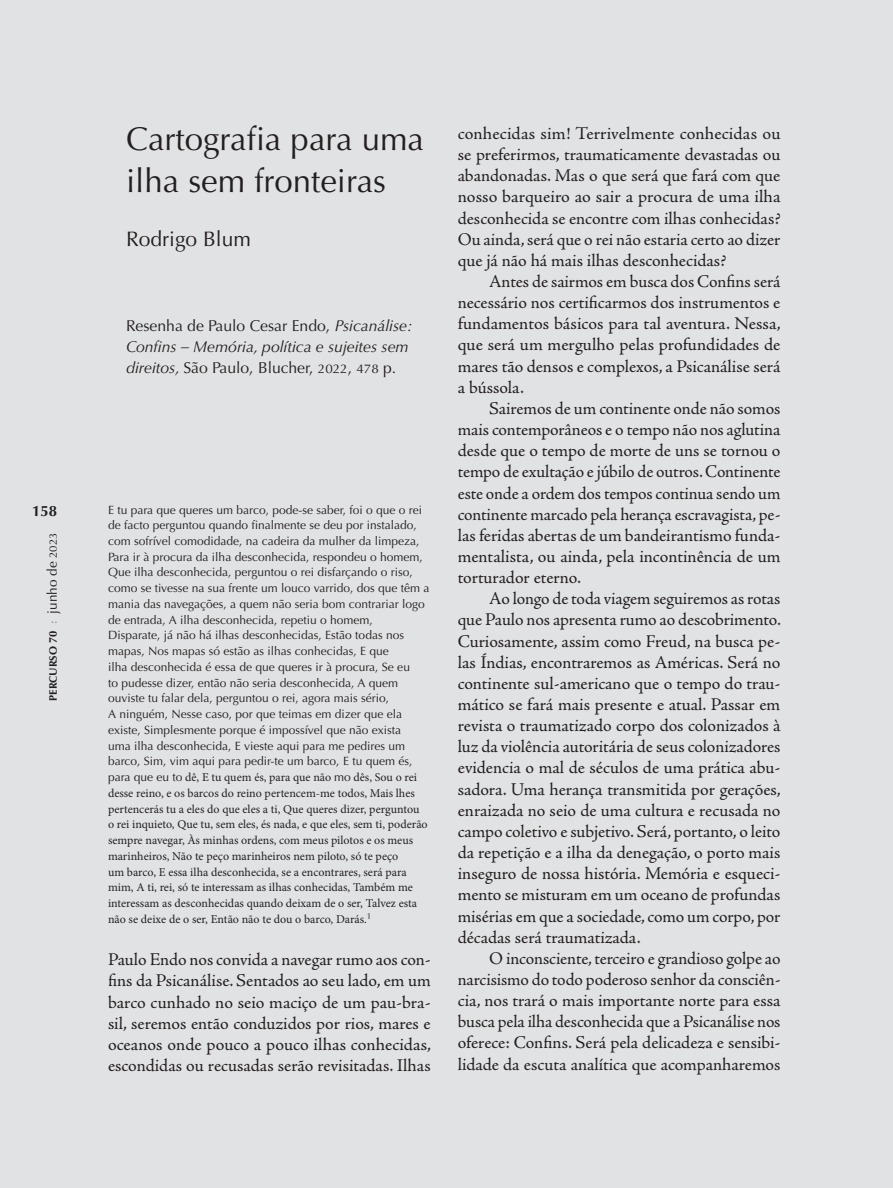
<style>
.page{position:relative;width:893px;height:1188px;background:#e1e2e4}
.page>*{position:absolute;margin:0;border:0;box-sizing:border-box;transform-origin:0 0}
.t1{font:33px/42.3px "Optima LT Std";color:#231f20}
.t2{font:21px "Optima LT Std";color:#231f20}
.t3{font:18px/21.1px "Adobe Jenson Pro";color:#231f20;text-align:justify}
.t4{font:italic 15.75px/21.1px "Optima LT Std";color:#231f20}
.t5{font:700 15px "Optima LT Std";color:#231f20}
.t6{font:12px/15.8px "Optima LT Std";color:#231f20}
.t7{font:12px/15.8px "Minion Pro";color:#231f20}
.t8{font:10.8px "Optima LT Std Bold SC800";color:#231f20}
.s1{font-size:11.25px}
.s2{font-family:"Adobe Jenson Pro";font-size:13.5px;color:#939598}
.s3{font-family:"Optima LT Std";font-size:13.5px}
.s4{font-family:"Optima LT Std"}
.s5{font-style:normal}
.s6{font-style:normal;font-size:12.6px}
</style>
<div class="page">
<p class="t5" style="left:32px;top:502px;width:27px">158</p>
<p class="t8" style="left:47px;top:701px;width:170px;rotate:-90deg">percurso <span class="s1">70</span> <span class="s2">:</span> <span class="s3">junho de</span> <span class="s4">2023</span></p>
<h1 class="t1" style="left:126px;top:118px;width:300px">Cartografia para uma ilha sem fronteiras</h1>
<p class="t2" style="left:126px;top:227px;width:126px">Rodrigo Blum</p>
<p class="t4" style="left:126px;top:315px;width:288px"><span class="s5">Resenha de Paulo Cesar Endo,</span> Psicanálise:<br>Confins – Memória, política e sujeites sem direitos, <span class="s5">São Paulo, Blucher,</span> <span class="s6">2022</span><span class="s5">,</span> <span class="s6">478</span> <span class="s5">p.</span></p>
<p class="t6" style="left:108px;top:502px;width:323px">E tu para que queres um barco, pode-se saber, foi o que o rei de facto perguntou quando finalmente se deu por instalado, com sofrível comodidade, na cadeira da mulher da limpeza, Para ir à procura da ilha desconhecida, respondeu o homem, Que ilha desconhecida, perguntou o rei disfarçando o riso, como se tivesse na sua frente um louco varrido, dos que têm a mania das navegações, a quem não seria bom contrariar logo de entrada, A ilha desconhecida, repetiu o homem,<br>Disparate, já não há ilhas desconhecidas, Estão todas nos mapas, Nos mapas só estão as ilhas conhecidas, E que<br>ilha desconhecida é essa de que queres ir à procura, Se eu<br>to pudesse dizer, então não seria desconhecida, A quem ouviste tu falar dela, perguntou o rei, agora mais sério,<br>A ninguém, Nesse caso, por que teimas em dizer que ela existe, Simplesmente porque é impossível que não exista<br>uma ilha desconhecida, E vieste aqui para me pedires um barco, Sim, vim aqui para pedir-te um barco, E tu quem és,</p>
<p class="t7" style="left:108px;top:770px;width:321px"><span class="s4">para que eu to</span> dê, E tu quem és, para que não <span class="s4">mo</span> dês, Sou o rei desse reino, e os barcos do reino pertencem-me todos, Mais lhes pertencerás tu a eles do que eles a ti, Que queres dizer, perguntou o rei inquieto, Que tu, sem eles, és nada, e que eles, sem ti, poderão sempre navegar, Às minhas ordens, com meus pilotos e os meus marinheiros, Não te peço marinheiros nem piloto, só te peço<br>um barco, E essa ilha desconhecida, se a encontrares, será para mim, A ti, rei, só te interessam as ilhas conhecidas, Também me interessam as desconhecidas quando deixam de o ser, Talvez esta não se deixe de o ser, Então não te dou o barco, Darás.<sup>1</sup></p>
<p class="t3" style="left:108px;top:949px;width:325px">Paulo Endo nos convida a navegar rumo aos con&shy;fins da Psicanálise. Sentados ao seu lado, em um barco cunhado no seio maciço de um pau-bra&shy;sil, seremos então conduzidos por rios, mares e oceanos onde pouco a pouco ilhas conhecidas, escondidas ou recusadas serão revisitadas. Ilhas</p>
<p class="t3" style="left:458px;top:123px;width:324px">conhecidas sim! Terrivelmente conhecidas ou se preferirmos, traumaticamente devastadas ou abandonadas. Mas o que será que fará com que nosso barqueiro ao sair a procura de uma ilha desconhecida se encontre com ilhas conhecidas?<br>Ou ainda, será que o rei não estaria certo ao dizer que já não há mais ilhas desconhecidas?</p>
<p class="t3" style="left:458px;top:271px;width:325px;text-indent:32px">Antes de sairmos em busca dos Confins será necessário nos certificarmos dos instrumentos e fundamentos básicos para tal aventura. Nessa, que será um mergulho pelas profundidades de mares tão densos e complexos, a Psicanálise será a bússola.</p>
<p class="t3" style="left:458px;top:398px;width:324px;text-indent:32px">Sairemos de um continente onde não somos mais contemporâneos e o tempo não nos aglutina desde que o tempo de morte de uns se tornou o tempo de exultação e júbilo de outros. Continente este onde a ordem dos tempos continua sendo um continente marcado pela herança escravagista, pe&shy;las feridas abertas de um bandeirantismo funda&shy;mentalista, ou ainda, pela incontinência de um torturador eterno.</p>
<p class="t3" style="left:458px;top:588px;width:325px;text-indent:32px">Ao longo de toda viagem seguiremos as rotas que Paulo nos apresenta rumo ao descobrimento.<br>Curiosamente, assim como Freud, na busca pe&shy;las Índias, encontraremos as Américas. Será no continente sul-americano que o tempo do trau&shy;mático se fará mais presente e atual. Passar em revista o traumatizado corpo dos colonizados à luz da violência autoritária de seus colonizadores evidencia o mal de séculos de uma prática abu&shy;sadora. Uma herança transmitida por gerações, enraizada no seio de uma cultura e recusada no campo coletivo e subjetivo. Será, portanto, o leito da repetição e a ilha da denegação, o porto mais inseguro de nossa história. Memória e esqueci&shy;mento se misturam em um oceano de profundas misérias em que a sociedade, como um corpo, por décadas será traumatizada.</p>
<p class="t3" style="left:458px;top:948px;width:324px;text-indent:32px">O inconsciente, terceiro e grandioso golpe ao narcisismo do todo poderoso senhor da consciên&shy;cia, nos trará o mais importante norte para essa busca pela ilha desconhecida que a Psicanálise nos oferece: Confins. Será pela delicadeza e sensibi&shy;lidade da escuta analítica que acompanharemos</p>
</div>
